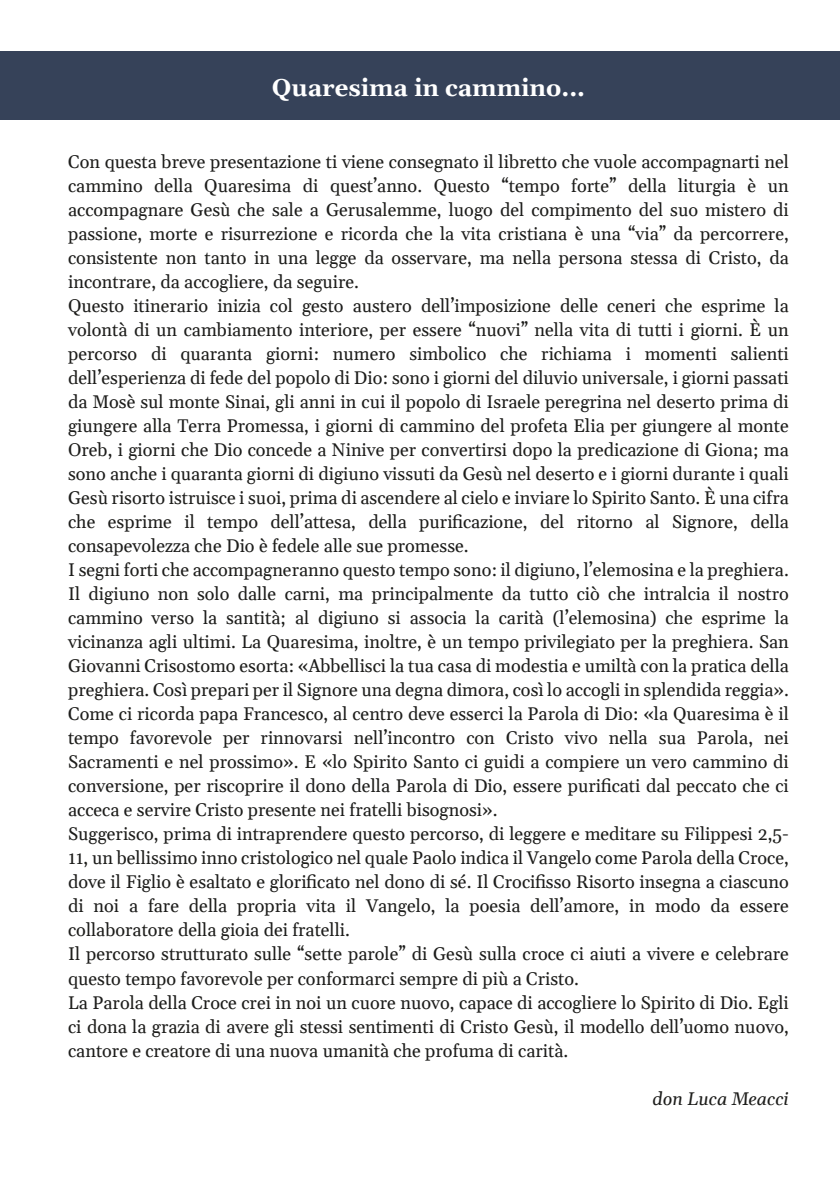
<style>
.page{position:relative;width:840px;height:1191px;background:#fff}
.page>*{position:absolute;margin:0;border:0;box-sizing:border-box;transform-origin:0 0}
.t1{font:700 24px "Gelasio";color:#fff}
.t2{font:18px "Gelasio";color:#1d1d1b}
.t3{font:italic 18px "Gelasio";color:#1d1d1b}
</style>
<div class="page">
<div style="left:0;top:51px;width:839px;height:68px;background:#364259"></div>
<p class="t1" style="left:272px;top:74px;width:314px">Quaresima in cammino...</p>
<p class="t2" style="left:68px;top:151px;width:721px">Con questa breve presentazione ti viene consegnato il libretto che vuole accompagnarti nel</p>
<p class="t2" style="left:68px;top:175px;width:721px">cammino della Quaresima di quest’anno. Questo “tempo forte” della liturgia è un</p>
<p class="t2" style="left:68px;top:199px;width:722px">accompagnare Gesù che sale a Gerusalemme, luogo del compimento del suo mistero di</p>
<p class="t2" style="left:68px;top:223px;width:722px">passione, morte e risurrezione e ricorda che la vita cristiana è una “via” da percorrere,</p>
<p class="t2" style="left:68px;top:247px;width:721px">consistente non tanto in una legge da osservare, ma nella persona stessa di Cristo, da</p>
<p class="t2" style="left:68px;top:271px;width:292px">incontrare, da accogliere, da seguire.</p>
<p class="t2" style="left:68px;top:295px;width:721px">Questo itinerario inizia col gesto austero dell’imposizione delle ceneri che esprime la</p>
<p class="t2" style="left:68px;top:319px;width:722px">volontà di un cambiamento interiore, per essere “nuovi” nella vita di tutti i giorni. È un</p>
<p class="t2" style="left:68px;top:343px;width:721px">percorso di quaranta giorni: numero simbolico che richiama i momenti salienti</p>
<p class="t2" style="left:68px;top:367px;width:721px">dell’esperienza di fede del popolo di Dio: sono i giorni del diluvio universale, i giorni passati</p>
<p class="t2" style="left:68px;top:391px;width:721px">da Mosè sul monte Sinai, gli anni in cui il popolo di Israele peregrina nel deserto prima di</p>
<p class="t2" style="left:68px;top:415px;width:721px">giungere alla Terra Promessa, i giorni di cammino del profeta Elia per giungere al monte</p>
<p class="t2" style="left:68px;top:439px;width:721px">Oreb, i giorni che Dio concede a Ninive per convertirsi dopo la predicazione di Giona; ma</p>
<p class="t2" style="left:68px;top:463px;width:721px">sono anche i quaranta giorni di digiuno vissuti da Gesù nel deserto e i giorni durante i quali</p>
<p class="t2" style="left:68px;top:487px;width:721px">Gesù risorto istruisce i suoi, prima di ascendere al cielo e inviare lo Spirito Santo. È una cifra</p>
<p class="t2" style="left:68px;top:511px;width:721px">che esprime il tempo dell’attesa, della purificazione, del ritorno al Signore, della</p>
<p class="t2" style="left:68px;top:535px;width:402px">consapevolezza che Dio è fedele alle sue promesse.</p>
<p class="t2" style="left:68px;top:559px;width:721px">I segni forti che accompagneranno questo tempo sono: il digiuno, l’elemosina e la preghiera.</p>
<p class="t2" style="left:68px;top:583px;width:721px">Il digiuno non solo dalle carni, ma principalmente da tutto ciò che intralcia il nostro</p>
<p class="t2" style="left:68px;top:607px;width:722px">cammino verso la santità; al digiuno si associa la carità (l’elemosina) che esprime la</p>
<p class="t2" style="left:68px;top:631px;width:721px">vicinanza agli ultimi. La Quaresima, inoltre, è un tempo privilegiato per la preghiera. San</p>
<p class="t2" style="left:68px;top:655px;width:721px">Giovanni Crisostomo esorta: «Abbellisci la tua casa di modestia e umiltà con la pratica della</p>
<p class="t2" style="left:68px;top:679px;width:722px">preghiera. Così prepari per il Signore una degna dimora, così lo accogli in splendida reggia».</p>
<p class="t2" style="left:68px;top:703px;width:722px">Come ci ricorda papa Francesco, al centro deve esserci la Parola di Dio: «la Quaresima è il</p>
<p class="t2" style="left:68px;top:727px;width:722px">tempo favorevole per rinnovarsi nell’incontro con Cristo vivo nella sua Parola, nei</p>
<p class="t2" style="left:68px;top:751px;width:721px">Sacramenti e nel prossimo». E «lo Spirito Santo ci guidi a compiere un vero cammino di</p>
<p class="t2" style="left:68px;top:775px;width:721px">conversione, per riscoprire il dono della Parola di Dio, essere purificati dal peccato che ci</p>
<p class="t2" style="left:68px;top:799px;width:430px">acceca e servire Cristo presente nei fratelli bisognosi».</p>
<p class="t2" style="left:68px;top:823px;width:722px">Suggerisco, prima di intraprendere questo percorso, di leggere e meditare su Filippesi 2,5-</p>
<p class="t2" style="left:68px;top:847px;width:721px">11, un bellissimo inno cristologico nel quale Paolo indica il Vangelo come Parola della Croce,</p>
<p class="t2" style="left:68px;top:871px;width:721px">dove il Figlio è esaltato e glorificato nel dono di sé. Il Crocifisso Risorto insegna a ciascuno</p>
<p class="t2" style="left:68px;top:895px;width:721px">di noi a fare della propria vita il Vangelo, la poesia dell’amore, in modo da essere</p>
<p class="t2" style="left:68px;top:919px;width:283px">collaboratore della gioia dei fratelli.</p>
<p class="t2" style="left:68px;top:943px;width:721px">Il percorso strutturato sulle “sette parole” di Gesù sulla croce ci aiuti a vivere e celebrare</p>
<p class="t2" style="left:68px;top:967px;width:512px">questo tempo favorevole per conformarci sempre di più a Cristo.</p>
<p class="t2" style="left:68px;top:991px;width:722px">La Parola della Croce crei in noi un cuore nuovo, capace di accogliere lo Spirito di Dio. Egli</p>
<p class="t2" style="left:68px;top:1015px;width:722px">ci dona la grazia di avere gli stessi sentimenti di Cristo Gesù, il modello dell’uomo nuovo,</p>
<p class="t2" style="left:68px;top:1039px;width:501px">cantore e creatore di una nuova umanità che profuma di carità.</p>
<p class="t3" style="left:652px;top:1087px;width:138px">don Luca Meacci</p>
</div>
